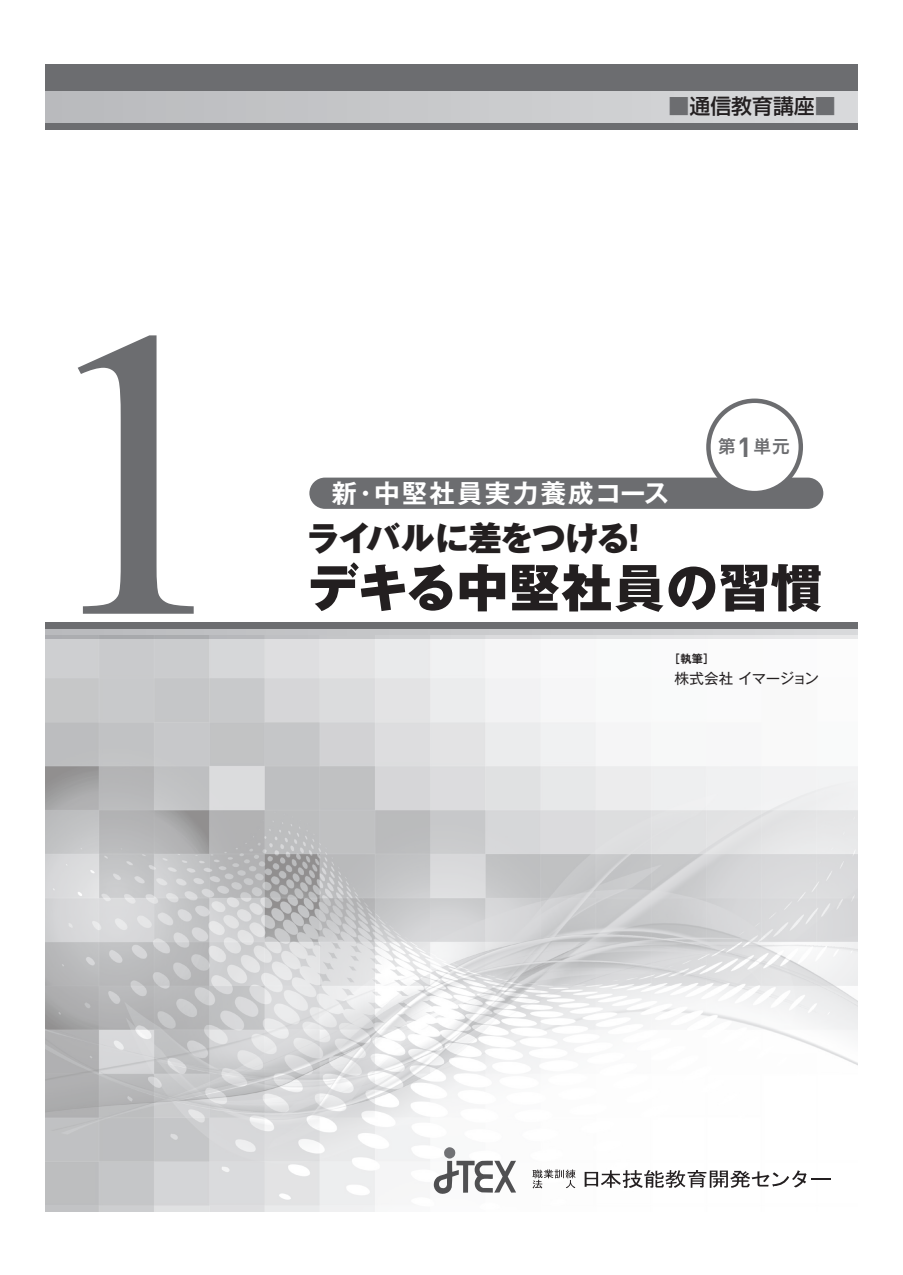
<style>
.page{position:relative;width:903px;height:1275px;background:#fff}
.page>*{position:absolute;margin:0;border:0;box-sizing:border-box;transform-origin:0 0}
.t1{font:411.78px "Times New Roman";color:#6c6d70;scale:1.08 1}
.t2{font:800 51.27px "Gothic MB101 Pr 6";letter-spacing:.02em;color:#231f20}
.t3{font:800 33.43px "Gothic MB101 Pr 6";letter-spacing:-.035em;color:#231f20}
.t4{font:700 25.72px "Gothic MB101 Pro De";letter-spacing:.08em;color:#fff}
.t5{font:500 20.82px "P Shin Go Pr 6 N";color:#231f20}
.t6{font:17.68px "Hira Kaku Pro W6";color:#6c6d70}
.t7{font:14.53px "Gothic MB101 Pr 6";letter-spacing:-.03em;color:#231f20}
.t8{font:700 11.2px "Gothic MB101 Pr 6 De";color:#231f20}
.s1{color:#6c6d70}
.s2{font-family:"DIN";font-weight:700;font-size:27.3px}
</style>
<div class="page">
<div style="left:309px;top:478px;width:514px;height:31px;background:#6c6d70;border-radius:16px"></div>
<svg style="left:45px;top:629px;width:813px;height:6px"></svg>
<img style="left:45px;top:635px;width:813px;height:576px">
<div style="left:45px;top:89px;width:813px;height:37px;background:linear-gradient(to right,#b8b9bc,#d9dadc)"></div>
<div style="left:45px;top:622px;width:813px;height:7px;background:#6c6d70"></div>
<div style="left:45px;top:123px;width:813px;height:7px;background:#6c6d70"></div>
<div style="left:45px;top:64px;width:813px;height:26px;background:#6c6d70"></div>
<div style="left:708px;top:401px;width:93px;height:92px;background:#fff;border-radius:50%"></div>
<div style="left:706px;top:399px;width:97px;height:96px;border:4px solid #6c6d70;border-radius:50%"></div>
<svg style="left:434px;top:1147px;width:82px;height:47px"></svg>
<svg style="left:532px;top:1169px;width:43px;height:19px"></svg>
<svg style="left:585px;top:1170px;width:246px;height:18px"></svg>
<h1 class="t1" style="left:26px;top:199px;width:207px">1</h1>
<p class="t5" style="left:669px;top:89px;width:168px"><span class="s1">■</span>通信教育講座<span class="s1">■</span></p>
<p class="t6" style="left:718px;top:431px;width:73px">第<span class="s2">1</span>単元</p>
<p class="t4" style="left:331px;top:472px;width:339px">新・中堅社員実力養成コース</p>
<p class="t3" style="left:307px;top:511px;width:346px">ライバルに差をつける！</p>
<h2 class="t2" style="left:307px;top:545px;width:516px">デキる中堅社員の習慣</h2>
<p class="t8" style="left:669px;top:649px;width:47px">［執筆］</p>
<p class="t7" style="left:674px;top:666px;width:146px">株式会社 イマージョン</p>
</div>
